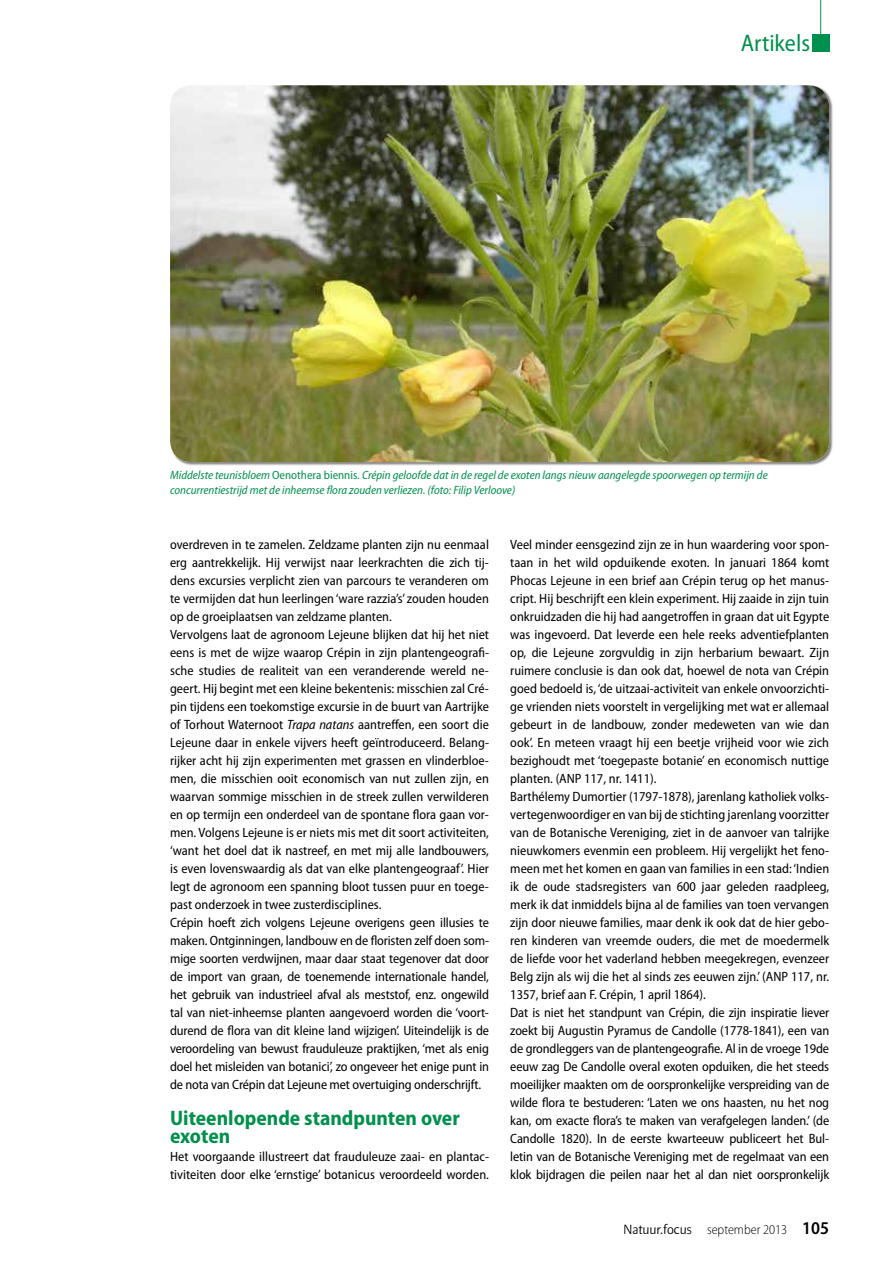
<style>
.page{position:relative;width:893px;height:1263px;background:#fff}
.page>*{position:absolute;margin:0;border:0;box-sizing:border-box;transform-origin:0 0}
.t1{font:semi-condensed 24px "Myriad Pro";color:#00904d}
.t2{font:700 semi-condensed 21px/18px "Myriad Pro";color:#00904d}
.t3{font:semi-condensed 13.5px/18px "Myriad Pro";color:#000}
.t4{font:300 semi-condensed 13.5px "Myriad Pro";color:#000}
.t5{font:italic semi-condensed 12px/15px "Myriad Pro";color:#00904d}
.s1{font-style:normal}
.s2{font-style:italic}
.s3{font-family:"Beo Sans R11";font-weight:400;font-stretch:normal;font-size:15px}
.s4{font-weight:600;font-size:18px}
</style>
<div class="page">
<img style="left:170px;top:85px;width:659px;height:377px">
<hr style="left:820px;top:0;width:1px;height:43px;background:#00904d">
<div style="left:812px;top:34px;width:17px;height:17px;background:#00904d"></div>
<h1 class="t1" style="left:741px;top:30px;width:71px">Artikels</h1>
<p class="t5" style="left:170px;top:468px;width:599px">Middelste teunisbloem <span class="s1">Oenothera biennis.</span> Crépin geloofde dat in de regel de exoten langs nieuw aangelegde spoorwegen op termijn de concurrentiestrijd met de inheemse flora zouden verliezen. (foto: Filip Verloove)</p>
<p class="t3" style="left:170px;top:536px;width:320px">overdreven in te zamelen. Zeldzame planten zijn nu eenmaal erg aantrekkelijk. Hij verwijst naar leerkrachten die zich tij&shy;dens excursies verplicht zien van parcours te veranderen om te vermijden dat hun leerlingen ‘ware razzia’s’ zouden houden op de groeiplaatsen van zeldzame planten.<br>Vervolgens laat de agronoom Lejeune blijken dat hij het niet eens is met de wijze waarop Crépin in zijn plantengeografi&shy;sche studies de realiteit van een veranderende wereld ne&shy;geert. Hij begint met een kleine bekentenis: misschien zal Cré&shy;pin tijdens een toekomstige excursie in de buurt van Aartrijke of Torhout Waternoot <span class="s2">Trapa natans</span> aantreffen, een soort die Lejeune daar in enkele vijvers heeft geïntroduceerd. Belang&shy;rijker acht hij zijn experimenten met grassen en vlinderbloe&shy;men, die misschien ooit economisch van nut zullen zijn, en waarvan sommige misschien in de streek zullen verwilderen en op termijn een onderdeel van de spontane flora gaan vor&shy;men. Volgens Lejeune is er niets mis met dit soort activiteiten, ‘want het doel dat ik nastreef, en met mij alle landbouwers, is even lovenswaardig als dat van elke plantengeograaf’. Hier legt de agronoom een spanning bloot tussen puur en toege&shy;past onderzoek in twee zusterdisciplines.<br>Crépin hoeft zich volgens Lejeune overigens geen illusies te maken. Ontginningen, landbouw en de floristen zelf doen som&shy;mige soorten verdwijnen, maar daar staat tegenover dat door de import van graan, de toenemende internationale handel, het gebruik van industrieel afval als meststof, enz. ongewild tal van niet-inheemse planten aangevoerd worden die ‘voort&shy;durend de flora van dit kleine land wijzigen’. Uiteindelijk is de veroordeling van bewust frauduleuze praktijken, ‘met als enig doel het misleiden van botanici’, zo ongeveer het enige punt in de nota van Crépin dat Lejeune met overtuiging onderschrijft.</p>
<h2 class="t2" style="left:170px;top:1109px;width:291px">Uiteenlopende standpunten over exoten</h2>
<p class="t3" style="left:170px;top:1148px;width:320px">Het voorgaande illustreert dat frauduleuze zaai- en plantac&shy;tiviteiten door elke ‘ernstige’ botanicus veroordeeld worden.</p>
<p class="t3" style="left:510px;top:536px;width:320px">Veel minder eensgezind zijn ze in hun waardering voor spon&shy;taan in het wild opduikende exoten. In januari 1864 komt Phocas Lejeune in een brief aan Crépin terug op het manus&shy;cript. Hij beschrijft een klein experiment. Hij zaaide in zijn tuin onkruidzaden die hij had aangetroffen in graan dat uit Egypte was ingevoerd. Dat leverde een hele reeks adventiefplanten op, die Lejeune zorgvuldig in zijn herbarium bewaart. Zijn ruimere conclusie is dan ook dat, hoewel de nota van Crépin goed bedoeld is, ‘de uitzaai-activiteit van enkele onvoorzichti&shy;ge vrienden niets voorstelt in vergelijking met wat er allemaal gebeurt in de landbouw, zonder medeweten van wie dan ook’. En meteen vraagt hij een beetje vrijheid voor wie zich bezighoudt met ‘toegepaste botanie’ en economisch nuttige planten. (ANP 117, nr. 1411).<br>Barthélemy Dumortier (1797-1878), jarenlang katholiek volks&shy;vertegenwoordiger en van bij de stichting jarenlang voorzitter van de Botanische Vereniging, ziet in de aanvoer van talrijke nieuwkomers evenmin een probleem. Hij vergelijkt het feno&shy;meen met het komen en gaan van families in een stad: ‘Indien ik de oude stadsregisters van 600 jaar geleden raadpleeg, merk ik dat inmiddels bijna al de families van toen vervangen zijn door nieuwe families, maar denk ik ook dat de hier gebo&shy;ren kinderen van vreemde ouders, die met de moedermelk de liefde voor het vaderland hebben meegekregen, evenzeer Belg zijn als wij die het al sinds zes eeuwen zijn.’ (ANP 117, nr.<br>1357, brief aan F. Crépin, 1 april 1864).<br>Dat is niet het standpunt van Crépin, die zijn inspiratie liever zoekt bij Augustin Pyramus de Candolle (1778-1841), een van de grondleggers van de plantengeografie. Al in de vroege 19de eeuw zag De Candolle overal exoten opduiken, die het steeds moeilijker maakten om de oorspronkelijke verspreiding van de wilde flora te bestuderen: ‘Laten we ons haasten, nu het nog kan, om exacte flora’s te maken van verafgelegen landen.’ (de Candolle 1820). In de eerste kwarteeuw publiceert het Bul&shy;letin van de Botanische Vereniging met de regelmaat van een klok bijdragen die peilen naar het al dan niet oorspronkelijk</p>
<p class="t4" style="left:624px;top:1222px;width:207px"><span class="s3">Natuur.focus</span> september 2013 <span class="s4">105</span></p>
</div>
